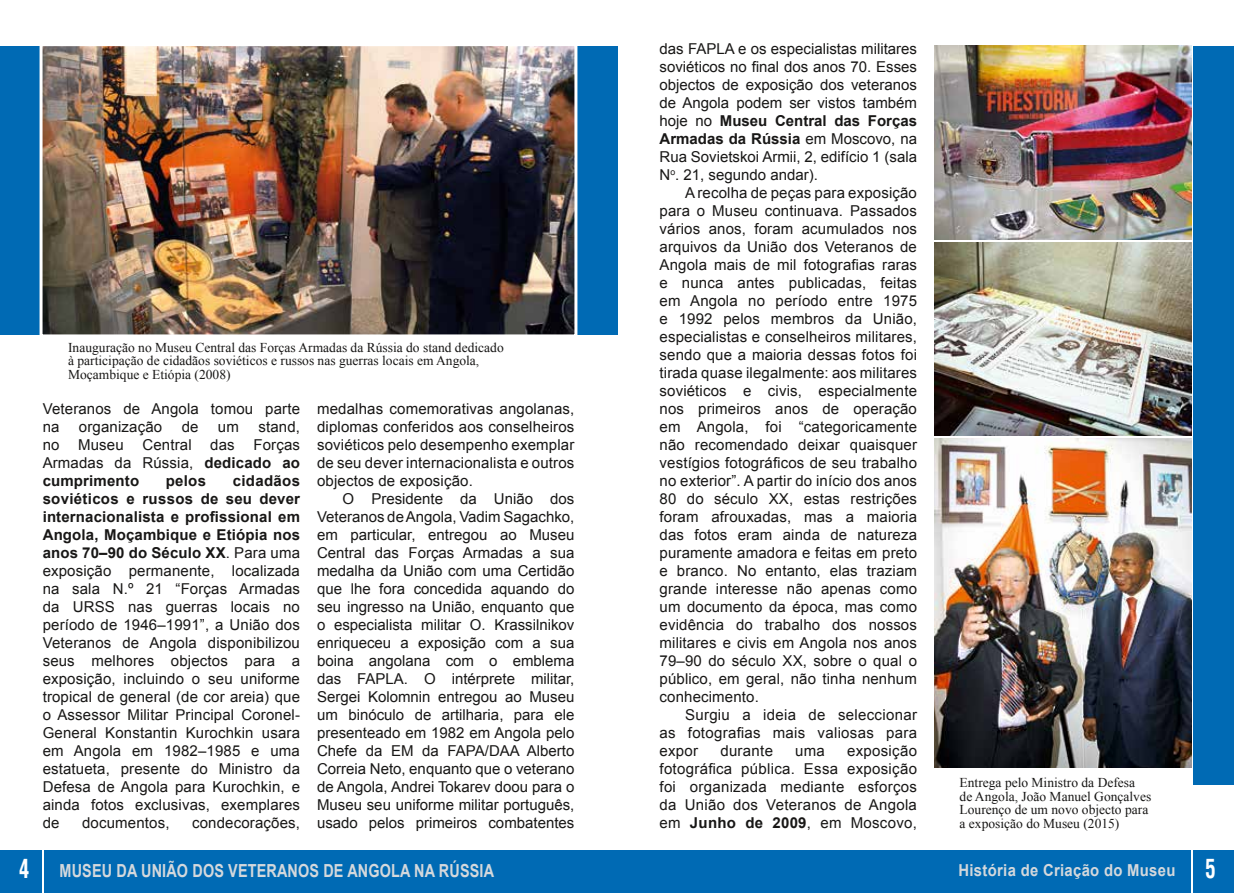
<style>
.page{position:relative;width:1234px;height:893px;background:#fff}
.page>*{position:absolute;margin:0;border:0;box-sizing:border-box;transform-origin:0 0}
.t1{font:700 18px "Arial";letter-spacing:.01em;color:#d4d8dc;scale:.8 1}
.t2{font:700 16.5px "Arial";letter-spacing:.02em;color:#d4d8dc;scale:.9 1}
.t3{font:15px/18px "Arial";letter-spacing:.01em;color:#181716;text-align:justify}
.t4{font:700 15px "Arial";letter-spacing:.02em;color:#181716}
.t5{font:13.5px/13.5px "Times New Roman";color:#181716}
.s1{font-weight:700}
.s2{font-family:"Helios Cond";font-size:27px;color:#fff}
</style>
<div class="page">
<div style="left:0;top:850px;width:617px;height:43px;background:#006ab4"></div>
<div style="left:617px;top:850px;width:616px;height:43px;background:#006ab4"></div>
<hr style="left:43px;top:850px;width:1px;height:43px;background:#fff">
<hr style="left:1191px;top:850px;width:1px;height:43px;background:#fff">
<div style="left:0;top:46px;width:617px;height:288px;background:#006ab4"></div>
<img style="left:38px;top:46px;width:541px;height:289px">
<img style="left:934px;top:46px;width:257px;height:193px">
<img style="left:934px;top:242px;width:257px;height:194px">
<img style="left:934px;top:439px;width:257px;height:329px">
<div style="left:1193px;top:46px;width:40px;height:738px;background:#006ab4"></div>
<p class="t5" style="left:68px;top:340px;width:437px">Inauguração no Museu Central das Forças Armadas da Rússia do stand dedicado à participação de cidadãos soviéticos e russos nas guerras locais em Angola,<br>Moçambique e Etiópia (2008)</p>
<p class="t3" style="left:43px;top:400px;width:259px">Veteranos de Angola tomou parte na</p>
<p class="t3" style="left:43px;top:418px;width:259px;text-indent:216px">stand, no Museu Central das Forças Armadas da Rússia, <span class="s1">dedicado ao cumprimento</span></p>
<p class="t3" style="left:79px;top:418px;width:85px">organização</p>
<p class="t3" style="left:182px;top:418px;width:18px">de</p>
<p class="t3" style="left:218px;top:418px;width:22px">um</p>
<p class="t3" style="left:43px;top:472px;width:259px;text-indent:190px"><span class="s1">cidadãos soviéticos e russos de seu dever internacionalista e profissional em Angola, Moçambique e Etiópia nos anos 70–90 do Século XX</span>. Para uma exposição permanente, localizada na sala N.º 21 “Forças Armadas da URSS nas guerras locais no período de 1946–1991”, a União dos Veteranos de Angola disponibilizou seus melhores objectos para a exposição, incluindo o seu uniforme tropical de general (de cor areia) que o Assessor Militar Principal Coronel-General Konstantin Kurochkin usara em Angola em 1982–1985 e uma estatueta, presente do Ministro da Defesa de Angola para Kurochkin, e ainda fotos exclusivas, exemplares de</p>
<p class="t4" style="left:166px;top:471px;width:42px">pelos</p>
<p class="t3" style="left:82px;top:814px;width:89px">documentos,</p>
<p class="t3" style="left:192px;top:814px;width:109px">condecorações,</p>
<p class="t3" style="left:317px;top:400px;width:259px">medalhas comemorativas angolanas, diplomas conferidos aos conselheiros soviéticos pelo desempenho exemplar de seu dever internacionalista e outros objectos de exposição.</p>
<p class="t3" style="left:317px;top:490px;width:259px;text-indent:26px">O Presidente da União dos Veteranos de Angola, Vadim Sagachko, em particular, entregou ao Museu Central das Forças Armadas a sua medalha da União com uma Certidão que lhe fora concedida aquando do seu ingresso na União, enquanto que o especialista militar O. Krassilnikov enriqueceu a exposição com a sua boina angolana com o emblema das FAPLA. O intérprete militar, Sergei Kolomnin entregou ao Museu um binóculo de artilharia, para ele presenteado em 1982 em Angola pelo Chefe da EM da FAPA/DAA Alberto Correia Neto, enquanto que o veterano de Angola, Andrei Tokarev doou para o Museu seu uniforme militar português, usado pelos primeiros combatentes</p>
<p class="t3" style="left:659px;top:40px;width:259px">das FAPLA e os especialistas militares soviéticos no final dos anos 70. Esses objectos de exposição dos veteranos de Angola podem ser vistos também hoje no <span class="s1">Museu Central das Forças Armadas da Rússia</span> em Moscovo, na Rua Sovietskoi Armii, 2, edifício 1 (sala N<sup>o</sup>. 21, segundo andar).</p>
<p class="t3" style="left:659px;top:184px;width:259px;text-indent:26px">A recolha de peças para exposição para o Museu continuava. Passados vários anos, foram acumulados nos arquivos da União dos Veteranos de Angola mais de mil fotografias raras e nunca antes publicadas, feitas em Angola no período entre 1975 e 1992 pelos membros da União, especialistas e conselheiros militares, sendo que a maioria dessas fotos foi tirada quase ilegalmente: aos militares soviéticos e civis, especialmente nos primeiros anos de operação em Angola, foi “categoricamente não recomendado deixar quaisquer vestígios fotográficos de seu trabalho no exterior”. A partir do início dos anos 80 do século XX, estas restrições foram afrouxadas, mas a maioria das fotos eram ainda de natureza puramente amadora e feitas em preto e branco. No entanto, elas traziam grande interesse não apenas como um documento da época, mas como evidência do trabalho dos nossos militares e civis em Angola nos anos 79–90 do século XX, sobre o qual o público, em geral, não tinha nenhum conhecimento.</p>
<p class="t3" style="left:659px;top:706px;width:259px;text-indent:26px">Surgiu a ideia de seleccionar as fotografias mais valiosas para expor</p>
<p class="t3" style="left:659px;top:742px;width:259px;text-indent:187px">exposição fotográfica pública. Essa exposição foi organizada mediante esforços da União dos Veteranos de Angola em <span class="s1">Junho de 2009</span>, em Moscovo,</p>
<p class="t3" style="left:720px;top:742px;width:54px">durante</p>
<p class="t3" style="left:795px;top:742px;width:31px">uma</p>
<p class="t5" style="left:959px;top:776px;width:193px">Entrega pelo Ministro da Defesa<br>de Angola, João Manuel Gonçalves<br>Lourenço de um novo objecto para a exposição do Museu (2015)</p>
<p class="t1" style="left:19px;top:859px;width:595px"><span class="s2">4</span> MUSEU DA UNIÃO DOS VETERANOS DE ANGOLA NA RÚSSIA</p>
<p class="t2" style="left:958px;top:859px;width:287px">História de Criação do Museu <span class="s2">5</span></p>
</div>
